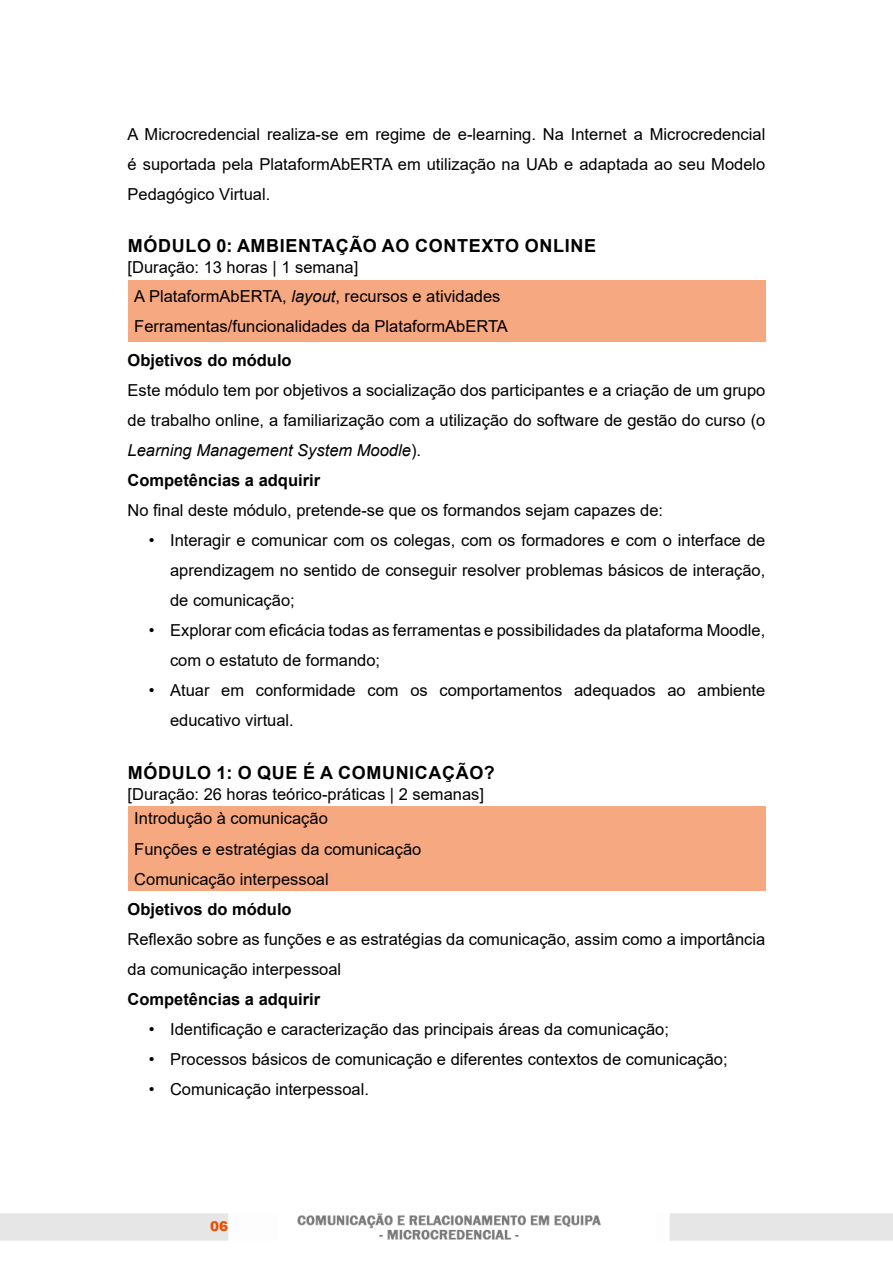
<style>
.page{position:relative;width:893px;height:1263px;background:#fff}
.page>*{position:absolute;margin:0;border:0;box-sizing:border-box;transform-origin:0 0}
.t1{font:700 18px "Arial";letter-spacing:.035em;color:#000}
.t2{font:16.5px/30px "Arial";color:#000}
.t3{font:700 16.5px "Arial";color:#000}
.t4{font:900 13.5px "Arial";color:#ec5003}
.s1{font-style:italic}
.s2{font-weight:700}
</style>
<div class="page">
<img style="left:0;top:341px;width:893px;height:900px">
<div style="left:128px;top:280px;width:638px;height:61px;background:#f6a881"></div>
<div style="left:128px;top:806px;width:638px;height:84px;background:#f6a881"></div>
<p class="t2" style="left:128px;top:119px;width:639px;text-align:justify">A Microcredencial realiza-se em regime de e-learning. Na Internet a Microcredencial é suportada pela PlataformAbERTA em utilização na UAb e adaptada ao seu Modelo Pedagógico Virtual.</p>
<p class="t1" style="left:128px;top:233px;width:470px">MÓDULO 0: AMBIENTAÇÃO AO CONTEXTO ONLINE</p>
<p class="t2" style="left:134px;top:253px;width:368px;line-height:28.5px;text-indent:-7px">[Duração: 13 horas | 1 semana]<br>A PlataformAbERTA, <span class="s1">layout</span>, recursos e atividades</p>
<p class="t2" style="left:134px;top:311px;width:375px">Ferramentas/funcionalidades da PlataformAbERTA</p>
<p class="t3" style="left:128px;top:349px;width:166px">Objetivos do módulo</p>
<p class="t2" style="left:128px;top:375px;width:639px">Este módulo tem por objetivos a socialização dos participantes e a criação de um grupo de trabalho online, a familiarização com a utilização do software de gestão do curso (o <span class="s1">Learning Management System Moodle</span>).<br><span class="s2">Competências a adquirir</span></p>
<p class="t2" style="left:128px;top:495px;width:537px">No final deste módulo, pretende-se que os formandos sejam capazes de:</p>
<p class="t2" style="left:170px;top:525px;width:597px;text-align:justify;text-indent:-21px">• Interagir e comunicar com os colegas, com os formadores e com o interface de aprendizagem no sentido de conseguir resolver problemas básicos de interação, de comunicação;</p>
<p class="t2" style="left:170px;top:615px;width:597px;text-indent:-21px">• Explorar com eficácia todas as ferramentas e possibilidades da plataforma Moodle, com o estatuto de formando;</p>
<p class="t2" style="left:170px;top:675px;width:597px;text-indent:-21px">• Atuar em conformidade com os comportamentos adequados ao ambiente educativo virtual.</p>
<p class="t1" style="left:128px;top:760px;width:368px">MÓDULO 1: O QUE É A COMUNICAÇÃO?</p>
<p class="t2" style="left:134px;top:781px;width:351px;line-height:24.8px;text-indent:-7px">[Duração: 26 horas teórico-práticas | 2 semanas]<br>Introdução à comunicação</p>
<p class="t2" style="left:134px;top:833px;width:289px">Funções e estratégias da comunicação<br>Comunicação interpessoal</p>
<p class="t3" style="left:128px;top:898px;width:166px">Objetivos do módulo</p>
<p class="t2" style="left:128px;top:924px;width:639px">Reflexão sobre as funções e as estratégias da comunicação, assim como a importância da comunicação interpessoal</p>
<p class="t3" style="left:128px;top:988px;width:194px">Competências a adquirir</p>
<p class="t2" style="left:149px;top:1014px;width:522px">• Identificação e caracterização das principais áreas da comunicação;</p>
<p class="t2" style="left:149px;top:1044px;width:580px">• Processos básicos de comunicação e diferentes contextos de comunicação;</p>
<p class="t2" style="left:149px;top:1074px;width:222px">• Comunicação interpessoal.</p>
<p class="t4" style="left:210px;top:1216px;width:20px">06</p>
</div>
